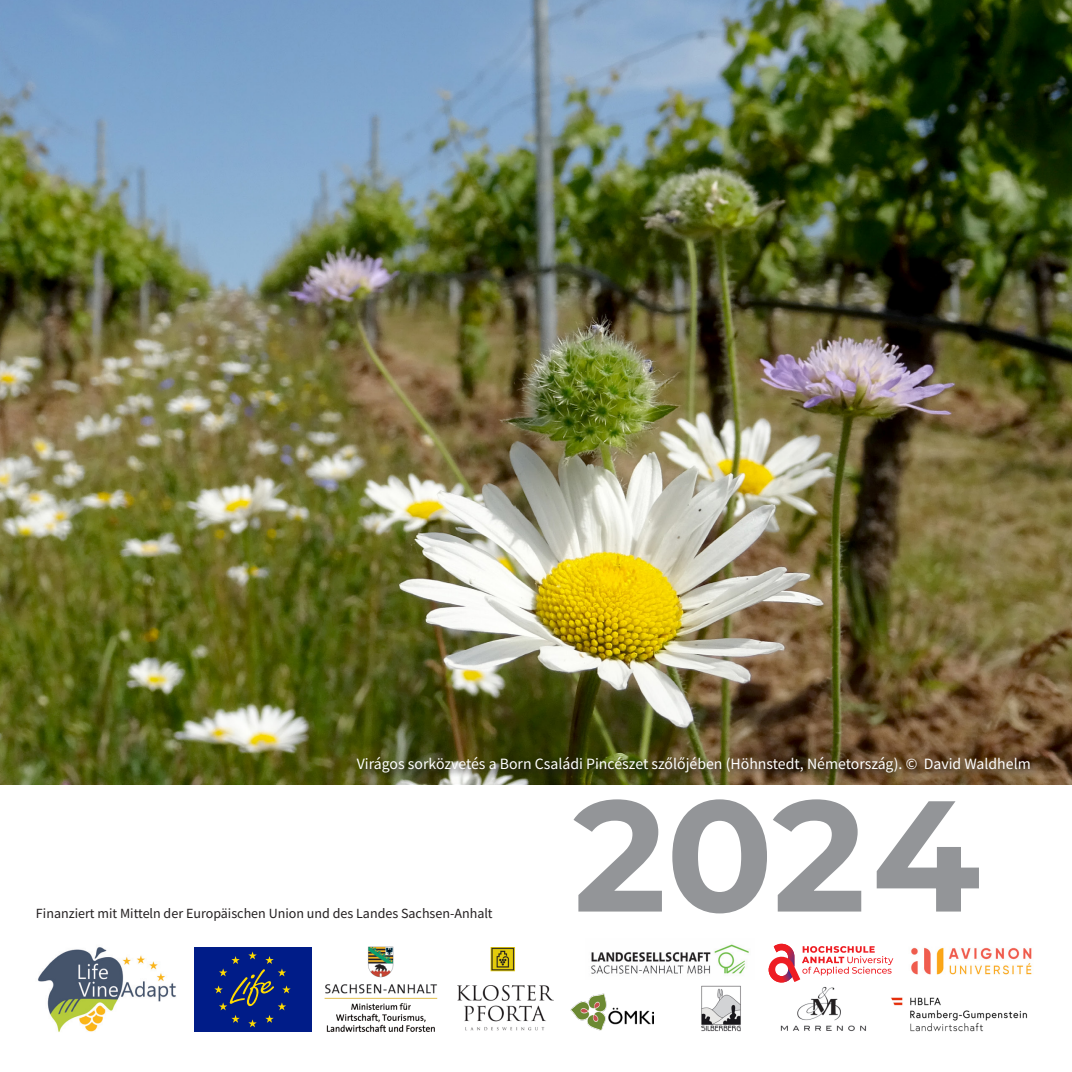
<style>
.page{position:relative;width:1072px;height:1072px;background:#fff}
.page>*{position:absolute;margin:0;border:0;box-sizing:border-box;transform-origin:0 0}
.t1{font:100 157.5px "Montserrat";color:#939598}
.Foto_Titel{font:15.75px "Source Sans Pro";color:#fff}
.t2{font:14px "Source Sans Pro";color:#231f20}
</style>
<div class="page">
<img style="left:0;top:0;width:1071px;height:784px">
<div style="left:355px;top:755px;width:683px;height:26px;background:#231f20;opacity:.75"></div>
<img style="left:591px;top:944px;width:158px;height:30px">
<img style="left:891px;top:997px;width:136px;height:34px">
<img style="left:571px;top:993px;width:82px;height:37px">
<img style="left:701px;top:985px;width:40px;height:46px">
<img style="left:911px;top:947px;width:121px;height:28px">
<img style="left:780px;top:986px;width:86px;height:46px">
<img style="left:457px;top:947px;width:96px;height:84px">
<img style="left:324px;top:946px;width:114px;height:86px">
<div style="left:194px;top:947px;width:117px;height:84px;background:#001c88"></div>
<svg style="left:214px;top:951px;width:77px;height:76px"></svg>
<img style="left:38px;top:947px;width:138px;height:85px">
<svg style="left:768px;top:943px;width:125px;height:40px"></svg>
<p class="Foto_Titel" style="left:357px;top:754px;width:675px">Virágos sorközvetés a Born Családi Pincészet szőlőjében (Höhnstedt, Németország). © David Waldhelm</p>
<p class="t2" style="left:36px;top:904px;width:458px">Finanziert mit Mitteln der Europäischen Union und des Landes Sachsen-Anhalt</p>
<p class="t1" style="left:573px;top:750px;width:408px">2024</p>
</div>
